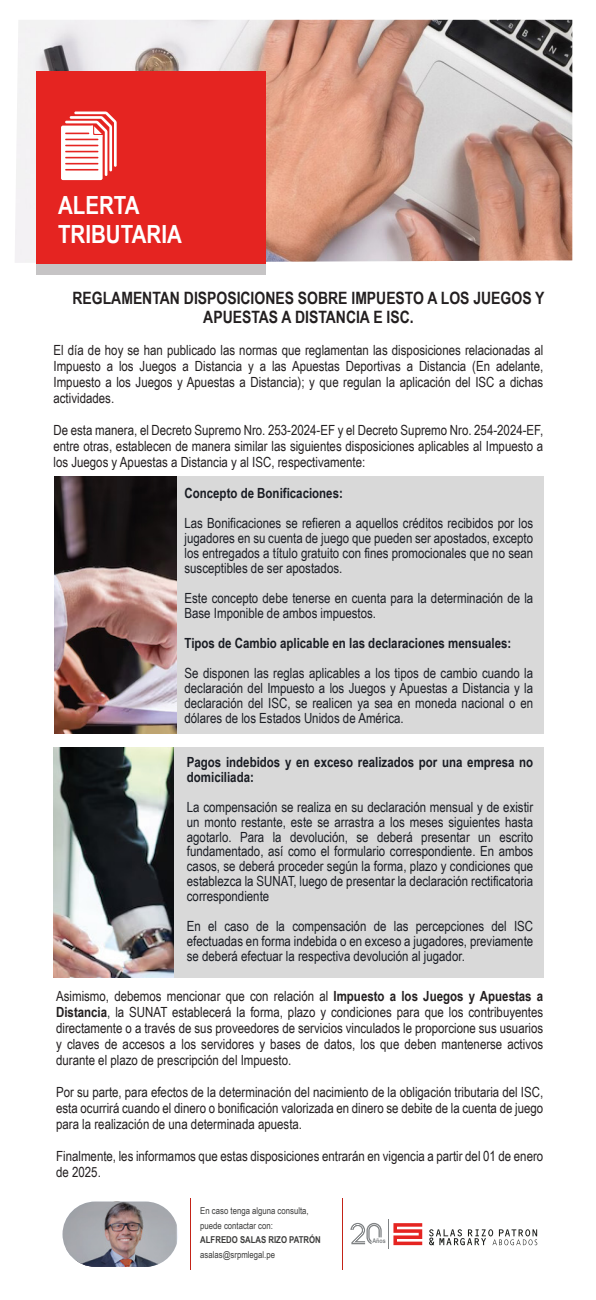
<style>
.page{position:relative;width:596px;height:1300px;background:#fff}
.page>*{position:absolute;margin:0;border:0;box-sizing:border-box;transform-origin:0 0}
.t1{font:700 25px/29px "Arial Narrow";color:#fff}
.t2{font:700 17px/19px "Arial Narrow";color:#231f20;text-align:center}
.t3{font:14px/16px "Arial Narrow";color:#231f20;text-align:justify}
.t4{font:14px/15px "Arial Narrow";color:#1a1d24;text-align:justify}
.t5{font:700 14px/15px "Arial Narrow";color:#1a1d24}
.t6{font:9.5px/14.4px "Arial Narrow";color:#3c3c3b}
.t7{font:700 9.5px "Arial Narrow";color:#3c3c3b}
.t8{font:700 6.5px "Arial Narrow";color:#7f8284}
.s1{font-weight:700}
</style>
<div class="page">
<img style="left:15px;top:20px;width:557px;height:243px">
<div style="left:37px;top:263px;width:229px;height:12px;background:#c6c4c5"></div>
<div style="left:37px;top:71px;width:229px;height:192px;background:#e52421"></div>
<svg style="left:61px;top:112px;width:56px;height:68px"></svg>
<div style="left:142px;top:477px;width:401px;height:257px;background:#d9d9d9"></div>
<div style="left:174px;top:748px;width:369px;height:230px;background:#d9d9d9"></div>
<img style="left:62px;top:1202px;width:115px;height:65px">
<hr style="left:190px;top:1198px;width:1px;height:72px;background:#c42317">
<hr style="left:342px;top:1198px;width:1px;height:72px;background:#c42317">
<svg style="left:393px;top:1223px;width:29px;height:22px"></svg>
<svg style="left:429px;top:1229px;width:108px;height:16px"></svg>
<hr style="left:388px;top:1219px;width:1px;height:30px;background:#7f8284">
<svg style="left:350px;top:1223px;width:31px;height:21px"></svg>
<img style="left:55px;top:672px;width:121px;height:62px">
<img style="left:55px;top:476px;width:121px;height:196px">
<img style="left:54px;top:747px;width:119px;height:231px">
<h1 class="t1" style="left:58px;top:189px;width:125px">ALERTA<br>TRIBUTARIA</h1>
<p class="t2" style="left:72px;top:288px;width:473px">REGLAMENTAN DISPOSICIONES SOBRE IMPUESTO A LOS JUEGOS Y<br>APUESTAS A DISTANCIA E ISC.</p>
<p class="t3" style="left:53px;top:342px;width:491px">El día de hoy se han publicado las normas que reglamentan las disposiciones relacionadas al Impuesto a los Juegos a Distancia y a las Apuestas Deportivas a Distancia (En adelante, Impuesto a los Juegos y Apuestas a Distancia); y que regulan la aplicación del ISC a dichas actividades.</p>
<p class="t3" style="left:53px;top:422px;width:491px">De esta manera, el Decreto Supremo Nro. 253-2024-EF y el Decreto Supremo Nro. 254-2024-EF, entre otras, establecen de manera similar las siguientes disposiciones aplicables al Impuesto a los Juegos y Apuestas a Distancia y al ISC, respectivamente:</p>
<p class="t5" style="left:184px;top:485px;width:160px">Concepto de Bonificaciones:</p>
<p class="t4" style="left:184px;top:515px;width:350px">Las Bonificaciones se refieren a aquellos créditos recibidos por los jugadores en su cuenta de juego que pueden ser apostados, excepto los entregados a título gratuito con fines promocionales que no sean susceptibles de ser apostados.</p>
<p class="t4" style="left:184px;top:590px;width:350px">Este concepto debe tenerse en cuenta para la determinación de la<br>Base Imponible de ambos impuestos.</p>
<p class="t5" style="left:184px;top:635px;width:328px">Tipos de Cambio aplicable en las declaraciones mensuales:</p>
<p class="t4" style="left:184px;top:665px;width:350px">Se disponen las reglas aplicables a los tipos de cambio cuando la declaración del Impuesto a los Juegos y Apuestas a Distancia y la declaración del ISC, se realicen ya sea en moneda nacional o en dólares de los Estados Unidos de América.</p>
<p class="t5" style="left:187px;top:753px;width:348px">Pagos indebidos y en exceso realizados por una empresa no domiciliada:</p>
<p class="t4" style="left:187px;top:799px;width:347px">La compensación se realiza en su declaración mensual y de existir un monto restante, este se arrastra a los meses siguientes hasta agotarlo. Para la devolución, se deberá presentar un escrito fundamentado, así como el formulario correspondiente. En ambos casos, se deberá proceder según la forma, plazo y condiciones que establezca la SUNAT, luego de presentar la declaración rectificatoria correspondiente</p>
<p class="t4" style="left:187px;top:919px;width:347px">En el caso de la compensación de las percepciones del ISC efectuadas en forma indebida o en exceso a jugadores, previamente se deberá efectuar la respectiva devolución al jugador.</p>
<p class="t3" style="left:56px;top:988px;width:488px">Asimismo, debemos mencionar que con relación al <span class="s1">Impuesto a los Juegos y Apuestas a Distancia</span>, la SUNAT establecerá la forma, plazo y condiciones para que los contribuyentes directamente o a través de sus proveedores de servicios vinculados le proporcione sus usuarios y claves de accesos a los servidores y bases de datos, los que deben mantenerse activos durante el plazo de prescripción del Impuesto.</p>
<p class="t3" style="left:56px;top:1084px;width:488px">Por su parte, para efectos de la determinación del nacimiento de la obligación tributaria del ISC, esta ocurrirá cuando el dinero o bonificación valorizada en dinero se debite de la cuenta de juego para la realización de una determinada apuesta.</p>
<p class="t3" style="left:56px;top:1148px;width:488px">Finalmente, les informamos que estas disposiciones entrarán en vigencia a partir del 01 de enero de 2025.</p>
<p class="t6" style="left:200px;top:1204px;width:110px">En caso tenga alguna consulta, puede contactar con:</p>
<p class="t7" style="left:200px;top:1233px;width:122px">ALFREDO SALAS RIZO PATRÓN</p>
<p class="t6" style="left:200px;top:1247px;width:76px">asalas@srpmlegal.pe</p>
<p class="t8" style="left:372px;top:1236px;width:15px">Años</p>
</div>
